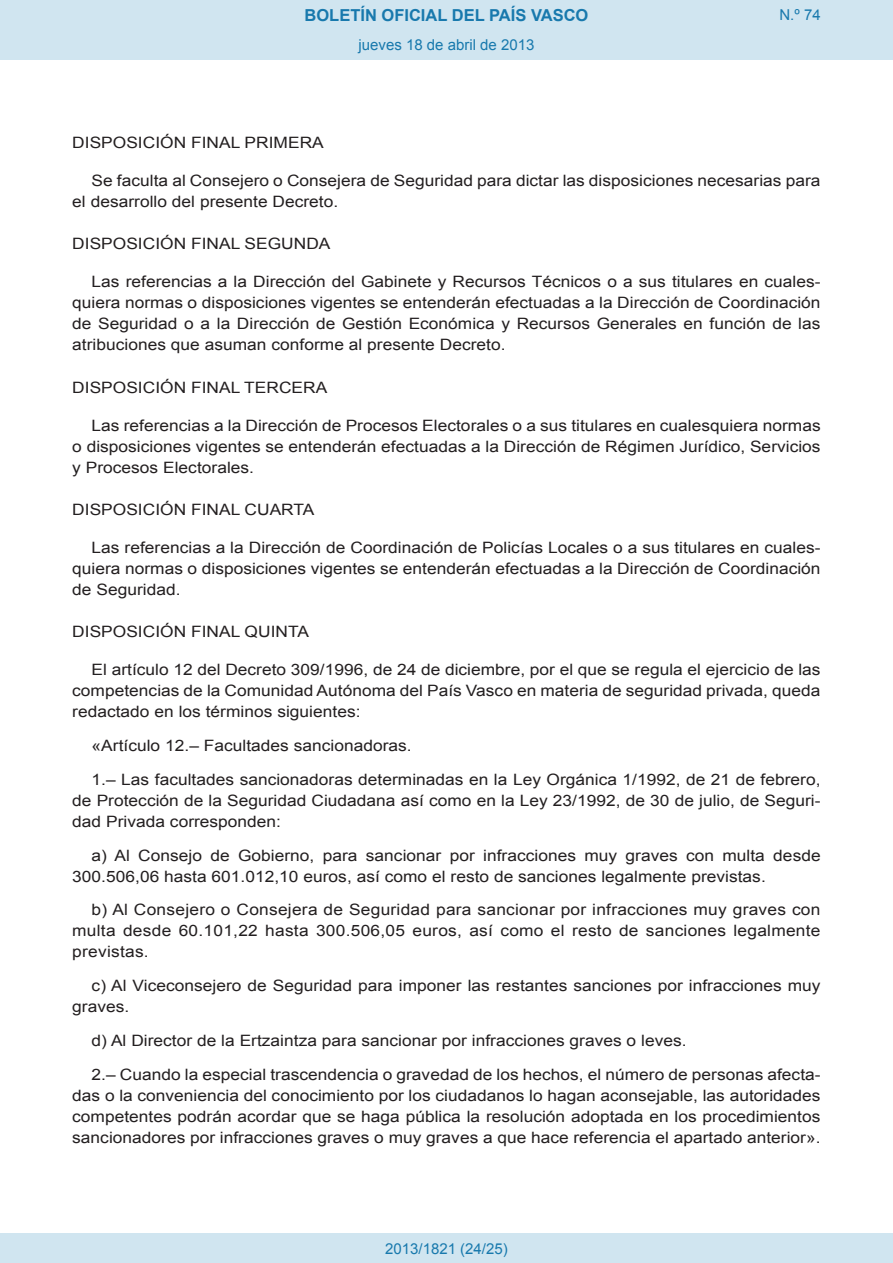
<style>
.page{position:relative;width:893px;height:1263px;background:#fff}
.page>*{position:absolute;margin:0;border:0;box-sizing:border-box;transform-origin:0 0}
.t1{font:700 16.5px "Arial";color:#1879ad}
.BOPVDetalle{font:15.6px/21px "Arial";color:#231f20;text-align:justify;scale:1.11 1}
.BOPVDisposicionTitul{font:15.6px "Arial";color:#231f20;scale:1.11 1}
.Paginacion_Centro{font:15px "Arial";color:#1879ad}
</style>
<div class="page">
<div style="left:0;top:0;width:893px;height:60px;background:#d0e5f0"></div>
<div style="left:0;top:1233px;width:893px;height:30px;background:#d0e5f0"></div>
<p class="t1" style="left:305px;top:4px;width:285px">BOLETÍN OFICIAL DEL PAÍS VASCO</p>
<p class="Paginacion_Centro" style="left:358px;top:35px;width:177px">jueves 18 de abril de 2013</p>
<p class="Paginacion_Centro" style="left:779px;top:5px;width:43px">N.º 74</p>
<p class="BOPVDisposicionTitul" style="left:72px;top:132px;width:228px">DISPOSICIÓN FINAL PRIMERA</p>
<p class="BOPVDetalle" style="left:72px;top:170px;width:675px;text-indent:19px">Se faculta al Consejero o Consejera de Seguridad para dictar las disposiciones necesarias para el desarrollo del presente Decreto.</p>
<p class="BOPVDisposicionTitul" style="left:72px;top:234px;width:234px">DISPOSICIÓN FINAL SEGUNDA</p>
<p class="BOPVDetalle" style="left:72px;top:272px;width:676px;text-indent:19px">Las referencias a la Dirección del Gabinete y Recursos Técnicos o a sus titulares en cuales&shy;quiera normas o disposiciones vigentes se entenderán efectuadas a la Dirección de Coordinación de Seguridad o a la Dirección de Gestión Económica y Recursos Generales en función de las atribuciones que asuman conforme al presente Decreto.</p>
<p class="BOPVDisposicionTitul" style="left:72px;top:377px;width:231px">DISPOSICIÓN FINAL TERCERA</p>
<p class="BOPVDetalle" style="left:72px;top:415px;width:676px;text-indent:19px">Las referencias a la Dirección de Procesos Electorales o a sus titulares en cualesquiera normas o disposiciones vigentes se entenderán efectuadas a la Dirección de Régimen Jurídico, Servicios y Procesos Electorales.</p>
<p class="BOPVDisposicionTitul" style="left:72px;top:499px;width:220px">DISPOSICIÓN FINAL CUARTA</p>
<p class="BOPVDetalle" style="left:72px;top:537px;width:676px;text-indent:19px">Las referencias a la Dirección de Coordinación de Policías Locales o a sus titulares en cuales&shy;quiera normas o disposiciones vigentes se entenderán efectuadas a la Dirección de Coordinación de Seguridad.</p>
<p class="BOPVDisposicionTitul" style="left:72px;top:621px;width:215px">DISPOSICIÓN FINAL QUINTA</p>
<p class="BOPVDetalle" style="left:72px;top:659px;width:676px;text-indent:19px">El artículo 12 del Decreto 309/1996, de 24 de diciembre, por el que se regula el ejercicio de las competencias de la Comunidad Autónoma del País Vasco en materia de seguridad privada, queda redactado en los términos siguientes:</p>
<p class="BOPVDetalle" style="left:92px;top:735px;width:290px">«Artículo 12.– Facultades sancionadoras.</p>
<p class="BOPVDetalle" style="left:72px;top:769px;width:676px;text-indent:19px">1.– Las facultades sancionadoras determinadas en la Ley Orgánica 1/1992, de 21 de febrero, de Protección de la Seguridad Ciudadana así como en la Ley 23/1992, de 30 de julio, de Seguri&shy;dad Privada corresponden:</p>
<p class="BOPVDetalle" style="left:72px;top:845px;width:676px;text-indent:19px">a) Al Consejo de Gobierno, para sancionar por infracciones muy graves con multa desde<br>300.506,06 hasta 601.012,10 euros, así como el resto de sanciones legalmente previstas.</p>
<p class="BOPVDetalle" style="left:72px;top:899px;width:676px;text-indent:19px">b) Al Consejero o Consejera de Seguridad para sancionar por infracciones muy graves con multa desde 60.101,22 hasta 300.506,05 euros, así como el resto de sanciones legalmente previstas.</p>
<p class="BOPVDetalle" style="left:72px;top:975px;width:676px;text-indent:19px">c) Al Viceconsejero de Seguridad para imponer las restantes sanciones por infracciones muy graves.</p>
<p class="BOPVDetalle" style="left:92px;top:1030px;width:537px">d) Al Director de la Ertzaintza para sancionar por infracciones graves o leves.</p>
<p class="BOPVDetalle" style="left:72px;top:1064px;width:676px;text-indent:19px">2.– Cuando la especial trascendencia o gravedad de los hechos, el número de personas afecta&shy;das o la conveniencia del conocimiento por los ciudadanos lo hagan aconsejable, las autoridades competentes podrán acordar que se haga pública la resolución adoptada en los procedimientos sancionadores por infracciones graves o muy graves a que hace referencia el apartado anterior».</p>
<p class="Paginacion_Centro" style="left:385px;top:1238px;width:124px">2013/1821 (24/25)</p>
</div>
